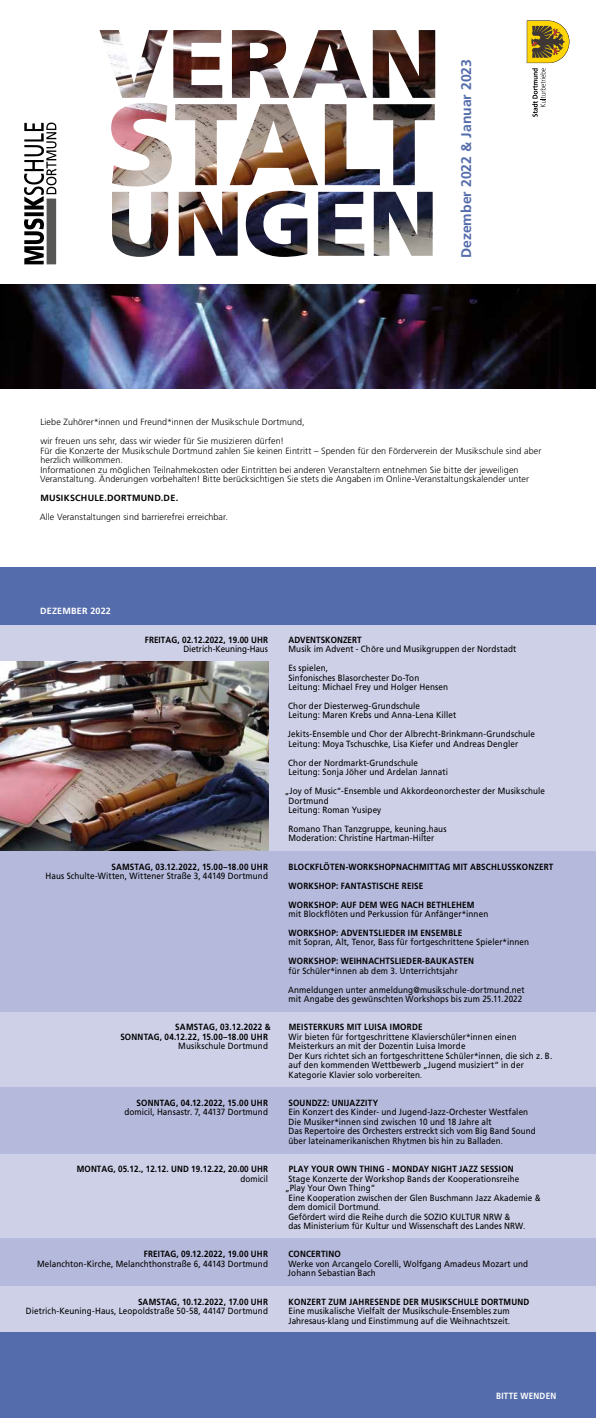
<style>
.page{position:relative;width:596px;height:1418px;background:#fff}
.page>*{position:absolute;margin:0;border:0;box-sizing:border-box;transform-origin:0 0}
.t1{font:700 14px "Frutiger LT Std";color:#546cab}
.t2{font:9px/9.5px "Frutiger LT Std";letter-spacing:.01em;color:#000;scale:.9 1}
.t3{font:300 9px/9.5px "Frutiger LT Std";letter-spacing:.01em;color:#000}
.t4{font:700 9px/18.9px "Frutiger LT Std";letter-spacing:.025em;color:#000;scale:.9 1}
.t5{font:700 9px "Frutiger LT Std";letter-spacing:.025em;color:#000}
.t6{font:700 9px "Frutiger LT Std";letter-spacing:.005em;color:#000;scale:.9 1}
.t7{font:700 9px "Frutiger LT Std";letter-spacing:.025em;color:#fff}
.t8{font:700 9px "Frutiger LT Std";letter-spacing:.025em;color:#fff;scale:.9 1}
.s1{font-family:"Minion Pro"}
.s2{font-weight:700}
.s3{font-family:"Frutiger"}
</style>
<div class="page">
<div style="left:0;top:567px;width:595px;height:58px;background:#546cab"></div>
<div style="left:0;top:625px;width:595px;height:228px;background:#ced0e8"></div>
<div style="left:0;top:1011px;width:595px;height:76px;background:#ced0e8"></div>
<div style="left:0;top:1153px;width:595px;height:85px;background:#ced0e8"></div>
<div style="left:0;top:1285px;width:595px;height:47px;background:#ced0e8"></div>
<div style="left:0;top:850px;width:595px;height:161px;background:#b5b9db"></div>
<div style="left:0;top:1087px;width:595px;height:66px;background:#b5b9db"></div>
<div style="left:0;top:1238px;width:595px;height:47px;background:#b5b9db"></div>
<div style="left:0;top:1332px;width:595px;height:85px;background:#546cab"></div>
<img style="left:0;top:284px;width:595px;height:104px">
<svg style="left:526px;top:21px;width:43px;height:96px"></svg>
<svg style="left:24px;top:123px;width:32px;height:141px"></svg>
<img style="left:99px;top:30px;width:336px;height:227px">
<img style="left:0;top:661px;width:268px;height:189px">
<h1 class="t1" style="left:458px;top:258px;width:201px;rotate:-90deg">Dezember 2022 &amp; Januar 2023</h1>
<p class="t3" style="left:40px;top:413px;width:266px;line-height:18.9px">Liebe Zuhörer*innen und Freund*innen der Musikschule Dortmund, wir freuen uns sehr, dass wir wieder für Sie musizieren dürfen!</p>
<p class="t3" style="left:40px;top:446px;width:502px">Für die Konzerte der Musikschule Dortmund zahlen Sie keinen Eintritt – Spenden für den Förderverein der Musikschule sind aber herzlich willkommen.<br>Informationen zu möglichen Teilnahmekosten oder Eintritten bei anderen Veranstaltern entnehmen Sie bitte der jeweiligen Veranstaltung. Änderungen vorbehalten! Bitte berücksichtigen Sie stets die Angaben im Online-Veranstaltungskalender unter</p>
<p class="t5" style="left:40px;top:492px;width:139px">MUSIKSCHULE.DORTMUND.DE.</p>
<p class="t3" style="left:40px;top:512px;width:190px">Alle Veranstaltungen sind barrierefrei erreichbar.</p>
<p class="t7" style="left:40px;top:606px;width:72px">DEZEMBER 2022</p>
<p class="t4" style="left:145px;top:630px;width:138px">FREITAG, 02.12.2022, 19.00 UHR</p>
<p class="t2" style="left:183px;top:644px;width:95px">Dietrich-Keuning-Haus</p>
<p class="t6" style="left:288px;top:634px;width:83px">ADVENTSKONZERT</p>
<p class="t2" style="left:288px;top:639px;width:254px;line-height:18.9px">Musik im Advent - Chöre und Musikgruppen der Nordstadt<br>Es spielen,</p>
<p class="t2" style="left:288px;top:672px;width:179px">Sinfonisches Blasorchester Do-Ton<br>Leitung: Michael Frey und Holger Hensen</p>
<p class="t2" style="left:288px;top:701px;width:188px">Chor der Diesterweg-Grundschule<br>Leitung: Maren Krebs und Anna-Lena Killet</p>
<p class="t2" style="left:287px;top:729px;width:276px;line-height:9.2px">Jekits-Ensemble und Chor der Albrecht-Brinkmann-Grundschule<br>Leitung: Moya Tschuschke, Lisa Kiefer und Andreas Dengler</p>
<p class="t2" style="left:288px;top:757px;width:179px">Chor der Nordmarkt-Grundschule<br>Leitung: Sonja Jöher und Ardelan Jannati</p>
<p class="t2" style="left:288px;top:786px;width:286px;text-indent:-3px">„Joy of Music“-Ensemble und Akkordeonorchester der Musikschule<br>Dortmund<br>Leitung: Roman Yusipey</p>
<p class="t2" style="left:288px;top:824px;width:177px">Romano Than Tanzgruppe, keuning.haus<br>Moderation: Christine Hartman-Hilter</p>
<p class="t4" style="left:111px;top:857px;width:175px">SAMSTAG, 03.12.2022, 15.00–18.00 UHR</p>
<p class="t2" style="left:45px;top:871px;width:248px">Haus Schulte-Witten, Wittener Straße 3, 44149 Dortmund</p>
<p class="t4" style="left:288px;top:857px;width:295px">BLOCKFLÖTEN-WORKSHOPNACHMITTAG MIT ABSCHLUSSKONZERT<br>WORKSHOP: FANTASTISCHE REISE<br>WORKSHOP: AUF DEM WEG NACH BETHLEHEM</p>
<p class="t2" style="left:288px;top:909px;width:223px">mit Blockflöten und Perkussion für Anfänger*innen</p>
<p class="t4" style="left:288px;top:923px;width:194px">WORKSHOP: ADVENTSLIEDER IM ENSEMBLE</p>
<p class="t2" style="left:288px;top:937px;width:268px">mit Sopran, Alt, Tenor, Bass für fortgeschrittene Spieler*innen</p>
<p class="t4" style="left:288px;top:951px;width:207px">WORKSHOP: WEIHNACHTSLIEDER-BAUKASTEN</p>
<p class="t2" style="left:288px;top:961px;width:264px;line-height:18.9px">für Schüler*innen ab dem 3. Unterrichtsjahr<br>Anmeldungen unter anmeldung@musikschule-dortmund.net</p>
<p class="t2" style="left:288px;top:994px;width:261px">mit Angabe des gewünschten Workshops bis zum 25.11.2022</p>
<p class="t4" style="left:120px;top:1022px;width:168px;line-height:9.5px;text-align:right">SAMSTAG, 03.12.2022 &amp;<br>SONNTAG, 04.12.22, 15.00–18.00 UHR</p>
<p class="t2" style="left:178px;top:1041px;width:101px">Musikschule Dortmund</p>
<p class="t4" style="left:288px;top:1017px;width:150px">MEISTERKURS MIT LUISA IMORDE</p>
<p class="t2" style="left:288px;top:1032px;width:294px">Wir bieten für fortgeschrittene Klavierschüler*innen einen Meisterkurs an mit der Dozentin Luisa Imorde<br>Der Kurs richtet sich an fortgeschrittene Schüler*innen, die sich z. B. auf den kommenden Wettbewerb „Jugend musiziert“ in der Kategorie Klavier solo vorbereiten<span class="s1">.</span></p>
<p class="t4" style="left:136px;top:1093px;width:147px">SONNTAG, 04.12.2022, 15.00 UHR</p>
<p class="t2" style="left:124px;top:1107px;width:161px">domicil, Hansastr. 7, 44137 Dortmund</p>
<p class="t4" style="left:288px;top:1093px;width:101px">SOUNDZZ: UNIJAZZITY</p>
<p class="t2" style="left:288px;top:1107px;width:276px">Ein Konzert des Kinder- und Jugend-Jazz-Orchester Westfalen Die Musiker*innen sind zwischen 10 und 18 Jahre alt<br>Das Repertoire des Orchesters erstreckt sich vom Big Band Sound über lateinamerikanischen Rhytmen bis hin zu Balladen<span class="s1">.</span></p>
<p class="t4" style="left:77px;top:1159px;width:214px">MONTAG, 05.12., 12.12. UND 19.12.22, 20.00 UHR</p>
<p class="t2" style="left:240px;top:1173px;width:32px">domicil</p>
<p class="t4" style="left:288px;top:1159px;width:251px">PLAY YOUR OWN THING - MONDAY NIGHT JAZZ SESSION</p>
<p class="t2" style="left:288px;top:1173px;width:258px">Stage Konzerte der Workshop Bands der Kooperationsreihe</p>
<p class="t2" style="left:285px;top:1183px;width:102px">„Play Your Own Thing“</p>
<p class="t2" style="left:288px;top:1192px;width:281px">Eine Kooperation zwischen der Glen Buschmann Jazz Akademie &amp;</p>
<p class="t2" style="left:288px;top:1202px;width:104px">dem domicil Dortmund<span class="s1">.</span></p>
<p class="t2" style="left:288px;top:1211px;width:248px">Gefördert wird die Reihe durch die SOZIO KULTUR NRW &amp;</p>
<p class="t2" style="left:288px;top:1220px;width:264px">das Ministerium für Kultur und Wissenschaft des Landes NRW<span class="s1">.</span></p>
<p class="t4" style="left:144px;top:1244px;width:139px">FREITAG, 09.12.2022, 19.00 UHR</p>
<p class="t2" style="left:37px;top:1258px;width:258px">Melanchton-Kirche, Melanchthonstraße 6, 44143 Dortmund</p>
<p class="t4" style="left:288px;top:1244px;width:60px">CONCERTINO</p>
<p class="t2" style="left:288px;top:1258px;width:268px">Werke von Arcangelo Corelli, Wolfgang Amadeus Mozart und<br>Johann Sebastian Bach</p>
<p class="t4" style="left:138px;top:1291px;width:146px">SAMSTAG, 10.12.2022, 17.00 UHR</p>
<p class="t2" style="left:26px;top:1306px;width:270px">Dietrich-Keuning-Haus, Leopoldstraße 50-58, 44147 Dortmund</p>
<p class="t2" style="left:288px;top:1296px;width:269px"><span class="s2">KONZERT ZUM JAHRESENDE DER MUSIKSCHULE DORTMUND<br></span>Eine musikalische Vielfalt der Musikschule-Ensemble<span class="s3">s</span> zum<br>Jahresaus-klang und Einstimmung auf die <span class="s3">W</span>eihnachtszeit<span class="s1">.</span></p>
<p class="t8" style="left:496px;top:1390px;width:68px">BITTE WENDEN</p>
</div>
